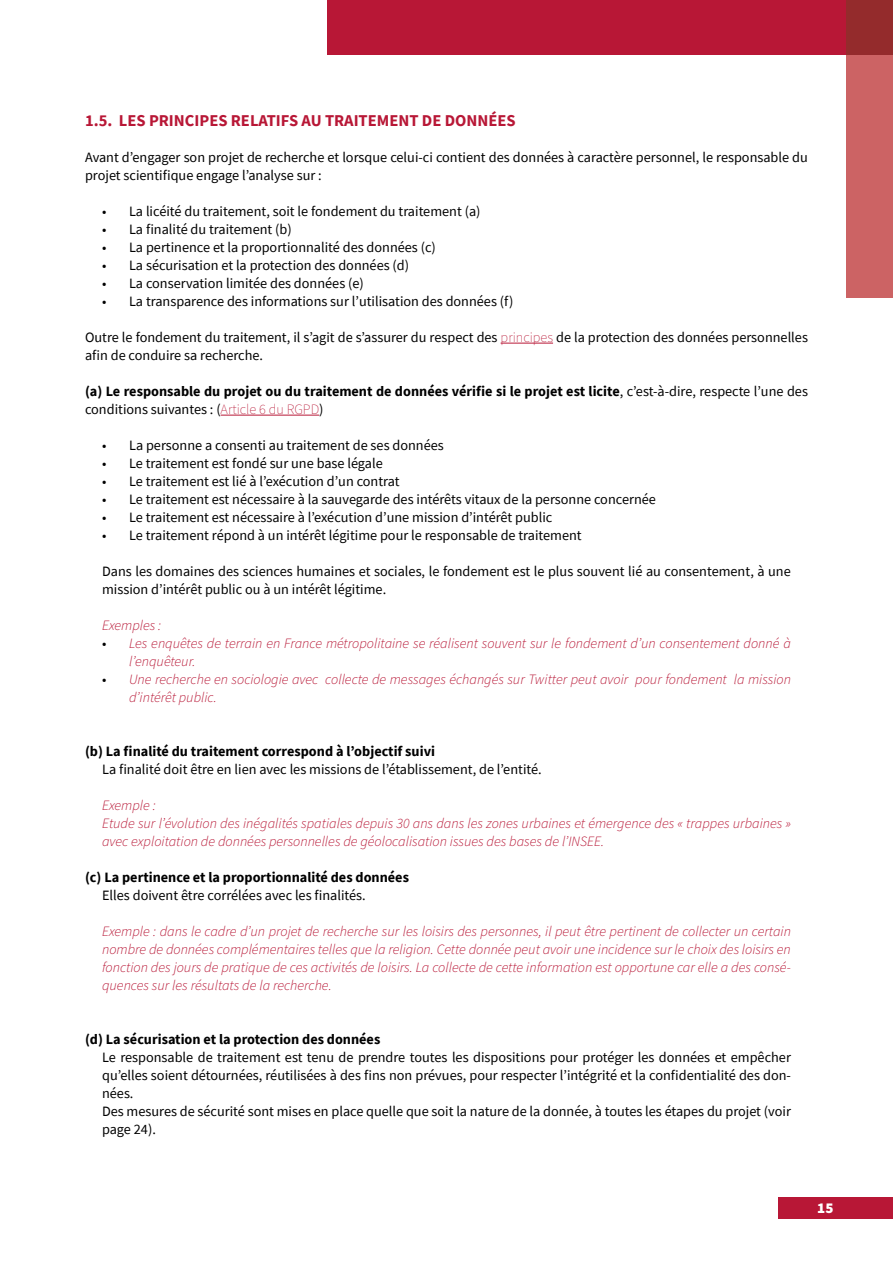
<style>
.page{position:relative;width:893px;height:1263px;background:#fff}
.page>*{position:absolute;margin:0;border:0;box-sizing:border-box;transform-origin:0 0}
.t1{font:700 16.5px "Source Sans Pro";color:#b81736}
.t2{font:900 15px "Source Sans Pro";color:#fff}
.t3{font:14.25px/18px "Source Sans Pro";color:#000}
.t4{font:italic 300 14.25px/18px "Source Sans Pro";color:#b81736}
.t5{font:700 14.25px/18px "Source Sans Pro";color:#000}
.s1{font-weight:200;color:#b81736}
.s2{font-weight:400}
.s3{font-weight:400;font-style:normal;color:#000}
</style>
<div class="page">
<div style="left:778px;top:1197px;width:115px;height:21px;background:#b81736"></div>
<div style="left:327px;top:0;width:566px;height:55px;background:#b81736"></div>
<svg style="left:846px;top:0;width:47px;height:298px;background:#c15859"></svg>
<hr style="left:501px;top:343px;width:52px;height:1px;background:#b81736">
<hr style="left:221px;top:415px;width:98px;height:1px;background:#b81736">
<p class="t1" style="left:85px;top:109px;width:432px">1.5. LES PRINCIPES RELATIFS AU TRAITEMENT DE DONNÉES</p>
<p class="t3" style="left:85px;top:148px;width:724px">Avant d’engager son projet de recherche et lorsque celui-ci contient des données à caractère personnel, le responsable du projet scientifique engage l’analyse sur :</p>
<p class="t3" style="left:102px;top:202px;width:380px">• La licéité du traitement, soit le fondement du traitement (a)</p>
<p class="t3" style="left:102px;top:220px;width:191px">• La finalité du traitement (b)</p>
<p class="t3" style="left:102px;top:238px;width:335px">• La pertinence et la proportionnalité des données (c)</p>
<p class="t3" style="left:102px;top:256px;width:309px">• La sécurisation et la protection des données (d)</p>
<p class="t3" style="left:102px;top:274px;width:263px">• La conservation limitée des données (e)</p>
<p class="t3" style="left:102px;top:292px;width:413px">• La transparence des informations sur l’utilisation des données (f)</p>
<p class="t3" style="left:85px;top:328px;width:724px">Outre le fondement du traitement, il s’agit de s’assurer du respect des <span class="s1">principes</span> de la protection des données personnelles afin de conduire sa recherche.</p>
<p class="t5" style="left:85px;top:382px;width:724px">(a) Le responsable du projet ou du traitement de données vérifie si le projet est licite<span class="s2">, c’est-à-dire, respecte l’une des conditions suivantes : (</span><span class="s1">Article 6 du RGPD</span><span class="s2">)</span></p>
<p class="t3" style="left:102px;top:436px;width:343px">• La personne a consenti au traitement de ses données</p>
<p class="t3" style="left:102px;top:454px;width:282px">• Le traitement est fondé sur une base légale</p>
<p class="t3" style="left:102px;top:472px;width:299px">• Le traitement est lié à l’exécution d’un contrat</p>
<p class="t3" style="left:102px;top:490px;width:555px">• Le traitement est nécessaire à la sauvegarde des intérêts vitaux de la personne concernée</p>
<p class="t3" style="left:102px;top:508px;width:452px">• Le traitement est nécessaire à l’exécution d’une mission d’intérêt public</p>
<p class="t3" style="left:102px;top:526px;width:481px">• Le traitement répond à un intérêt légitime pour le responsable de traitement</p>
<p class="t3" style="left:102px;top:562px;width:690px">Dans les domaines des sciences humaines et sociales, le fondement est le plus souvent lié au consentement, à une mission d’intérêt public ou à un intérêt légitime.</p>
<p class="t4" style="left:102px;top:616px;width:61px">Exemples :</p>
<p class="t4" style="left:129px;top:634px;width:663px;text-indent:-27px"><span class="s3">•</span> Les enquêtes de terrain en France métropolitaine se réalisent souvent sur le fondement d’un consentement donné à l’enquêteur.</p>
<p class="t4" style="left:129px;top:670px;width:663px;text-indent:-27px"><span class="s3">•</span> Une recherche en sociologie avec collecte de messages échangés sur Twitter peut avoir pour fondement la mission d’intérêt public.</p>
<p class="t5" style="left:85px;top:742px;width:351px">(b) La finalité du traitement correspond à l’objectif suivi</p>
<p class="t3" style="left:102px;top:760px;width:441px">La finalité doit être en lien avec les missions de l’établissement, de l’entité.</p>
<p class="t4" style="left:102px;top:796px;width:690px">Exemple :<br>Etude sur l’évolution des inégalités spatiales depuis 30 ans dans les zones urbaines et émergence des « trappes urbaines » avec exploitation de données personnelles de géolocalisation issues des bases de l’INSEE.</p>
<p class="t5" style="left:85px;top:868px;width:325px">(c) La pertinence et la proportionnalité des données</p>
<p class="t3" style="left:102px;top:886px;width:265px">Elles doivent être corrélées avec les finalités.</p>
<p class="t4" style="left:102px;top:922px;width:690px;text-align:justify">Exemple : dans le cadre d’un projet de recherche sur les loisirs des personnes, il peut être pertinent de collecter un certain nombre de données complémentaires telles que la religion. Cette donnée peut avoir une incidence sur le choix des loisirs en fonction des jours de pratique de ces activités de loisirs. La collecte de cette information est opportune car elle a des consé&shy;quences sur les résultats de la recherche.</p>
<p class="t5" style="left:85px;top:1030px;width:297px">(d) La sécurisation et la protection des données</p>
<p class="t3" style="left:102px;top:1048px;width:690px">Le responsable de traitement est tenu de prendre toutes les dispositions pour protéger les données et empêcher qu’elles soient détournées, réutilisées à des fins non prévues, pour respecter l’intégrité et la confidentialité des don&shy;nées.<br>Des mesures de sécurité sont mises en place quelle que soit la nature de la donnée, à toutes les étapes du projet (voir page 24).</p>
<p class="t2" style="left:817px;top:1198px;width:18px">15</p>
</div>
